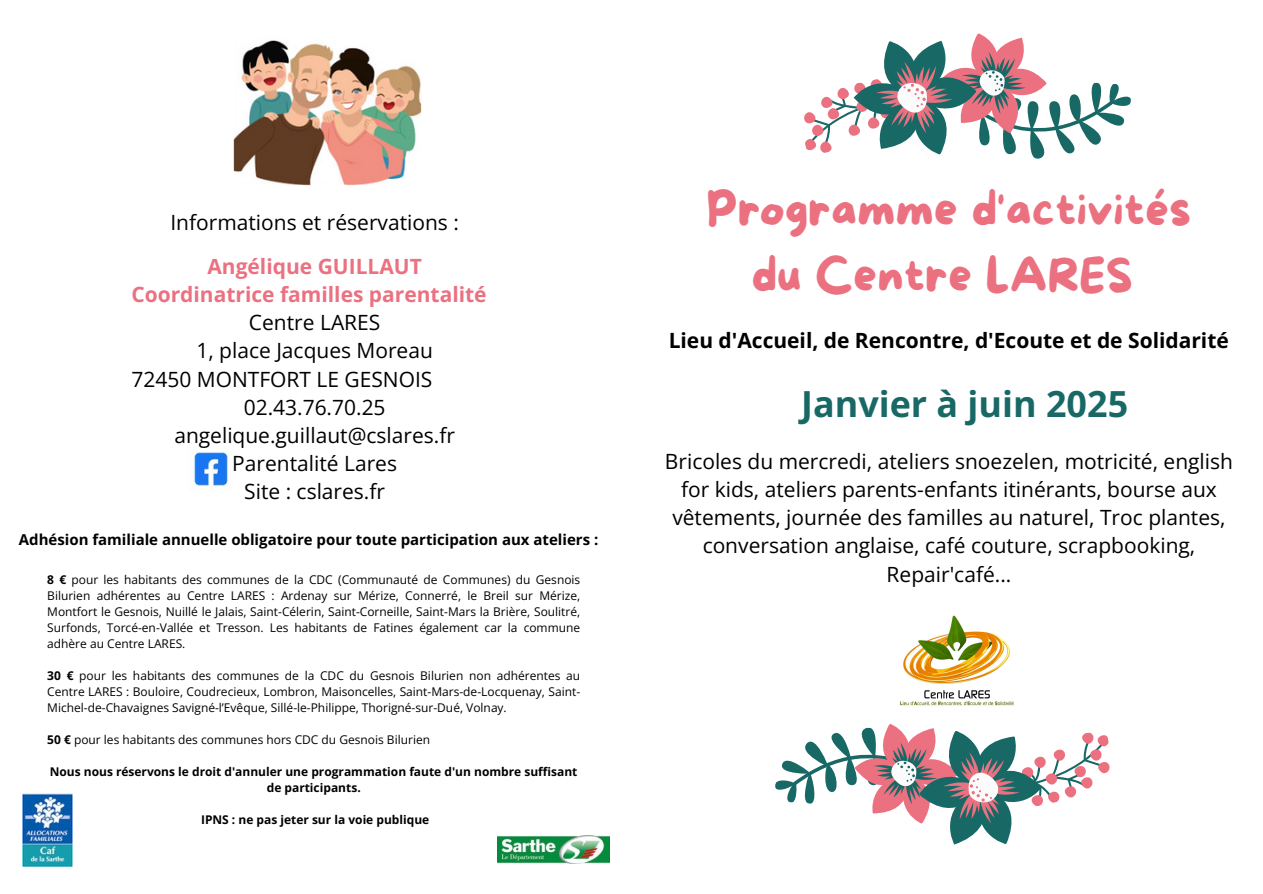
<style>
.page{position:relative;width:1263px;height:894px;background:#fff}
.page>*{position:absolute;margin:0;border:0;box-sizing:border-box;transform-origin:0 0}
.t1{font:46.8px/65.2px "More Sugar";color:#eb7181;text-align:center}
.t2{font:700 35.85px "Open Sans";color:#186966}
.t3{font:21px/28.2px "Open Sans";color:#000;text-align:center}
.t4{font:700 21px "Open Sans";color:#000}
.t5{font:700 21px "Open Sans";color:#eb7181}
.t6{font:700 15px "Open Sans";color:#000}
.t7{font:12px/16px "Open Sans";color:#000;text-align:justify}
.t8{font:700 12px/16px "Open Sans";color:#000;text-align:center}
.s1{font-weight:700;color:#eb7181}
.s2{font-weight:700}
</style>
<div class="page">
<img style="left:23px;top:793px;width:49px;height:73px">
<img style="left:900px;top:615px;width:114px;height:91px">
<img style="left:233px;top:40px;width:188px;height:146px">
<img style="left:188px;top:446px;width:45px;height:45px">
<img style="left:498px;top:835px;width:111px;height:27px">
<svg style="left:804px;top:33px;width:327px;height:126px"></svg>
<svg style="left:775px;top:724px;width:335px;height:121px"></svg>
<h4 class="t3" style="left:170px;top:200px;width:290px;line-height:43.8px">Informations et réservations :<br><span class="s1">Angélique GUILLAUT</span></h4>
<h4 class="t5" style="left:131px;top:279px;width:357px">Coordinatrice familles parentalité</h4>
<h4 class="t3" style="left:249px;top:308px;width:133px">Centre LARES</h4>
<h4 class="t3" style="left:196px;top:336px;width:238px">1, place Jacques Moreau</h4>
<h4 class="t3" style="left:131px;top:364px;width:302px">72450 MONTFORT LE GESNOIS</h4>
<h4 class="t3" style="left:244px;top:392px;width:143px">02.43.76.70.25</h4>
<h4 class="t3" style="left:174px;top:420px;width:282px">angelique.guillaut@cslares.fr</h4>
<h4 class="t3" style="left:232px;top:448px;width:166px">Parentalité Lares</h4>
<h4 class="t3" style="left:244px;top:476px;width:142px">Site : cslares.fr</h4>
<p class="t6" style="left:19px;top:529px;width:581px">Adhésion familiale annuelle obligatoire pour toute participation aux ateliers :</p>
<p class="t7" style="left:47px;top:571px;width:534px"><span class="s2">8 €</span> pour les habitants des communes de la CDC (Communauté de Communes) du Gesnois Bilurien adhérentes au Centre LARES : Ardenay sur Mérize, Connerré, le Breil sur Mérize, Montfort le Gesnois, Nuillé le Jalais, Saint-Célerin, Saint-Corneille, Saint-Mars la Brière, Soulitré, Surfonds, Torcé-en-Vallée et Tresson. Les habitants de Fatines également car la commune adhère au Centre LARES.</p>
<p class="t7" style="left:47px;top:667px;width:534px"><span class="s2">30 €</span> pour les habitants des communes de la CDC du Gesnois Bilurien non adhérentes au Centre LARES : Bouloire, Coudrecieux, Lombron, Maisoncelles, Saint-Mars-de-Locquenay, Saint-Michel-de-Chavaignes Savigné-l’Evêque, Sillé-le-Philippe, Thorigné-sur-Dué, Volnay.</p>
<h6 class="t7" style="left:47px;top:731px;width:384px"><span class="s2">50 €</span> pour les habitants des communes hors CDC du Gesnois Bilurien</h6>
<h6 class="t8" style="left:50px;top:763px;width:529px">Nous nous réservons le droit d'annuler une programmation faute d'un nombre suffisant de participants.</h6>
<p class="t8" style="left:201px;top:811px;width:230px">IPNS : ne pas jeter sur la voie publique</p>
<p class="t1" style="left:706px;top:179px;width:487px">Programme d'activités du Centre LARES</p>
<p class="t4" style="left:669px;top:325px;width:562px">Lieu d'Accueil, de Rencontre, d'Ecoute et de Solidarité</p>
<p class="t2" style="left:801px;top:379px;width:329px">Janvier à juin 2025</p>
<h5 class="t3" style="left:665px;top:446px;width:570px">Bricoles du mercredi, ateliers snoezelen, motricité, english for kids, ateliers parents-enfants itinérants, bourse aux vêtements, journée des familles au naturel, Troc plantes, conversation anglaise, café couture, scrapbooking, Repair'café...</h5>
</div>
